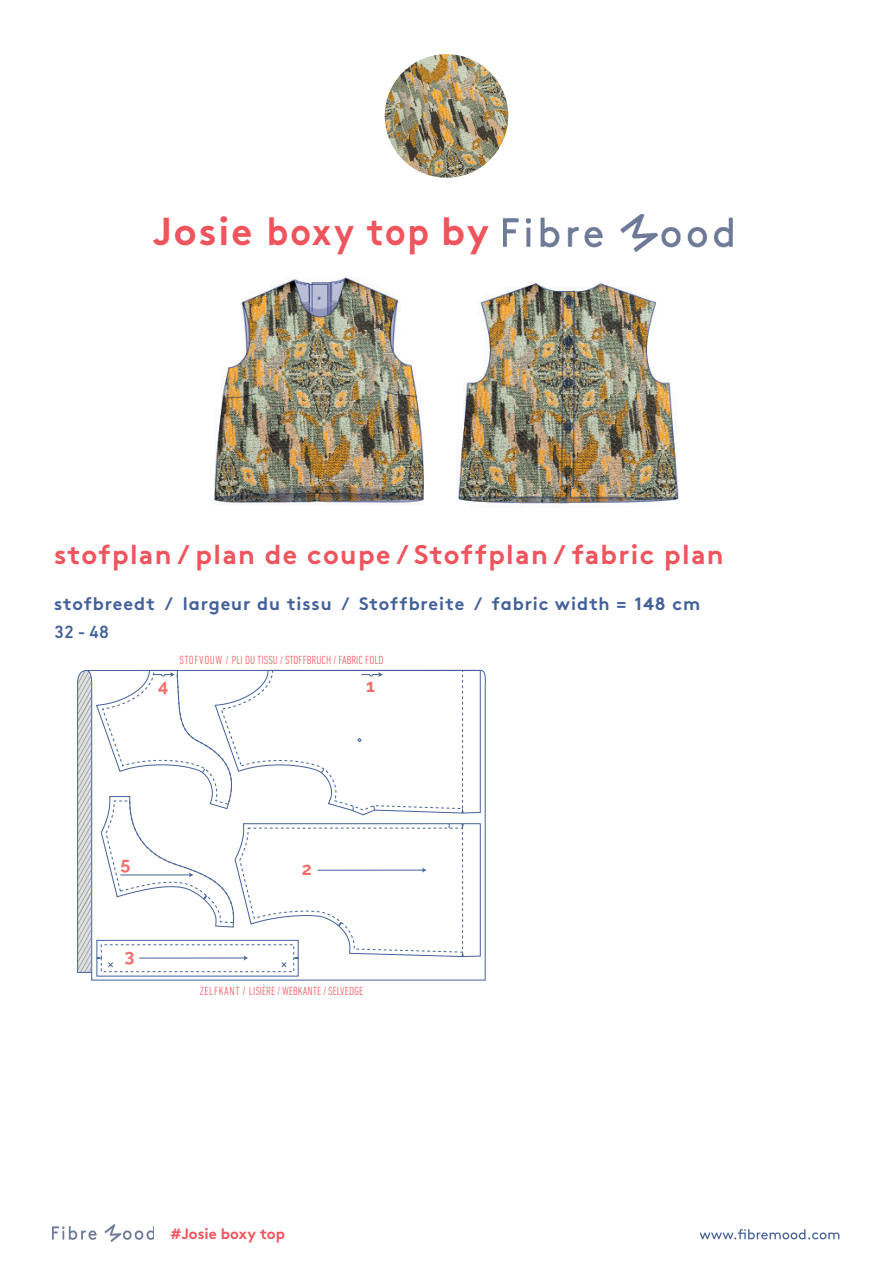
<style>
.page{position:relative;width:893px;height:1263px;background:#fff}
.page>*{position:absolute;margin:0;border:0;box-sizing:border-box;transform-origin:0 0}
.t1{font:700 39px "Brown";letter-spacing:.05em;color:#f0545c}
.t2{font:700 27px "Brown";letter-spacing:.05em;color:#f0545c}
.t3{font:700 18px "Brown";letter-spacing:.05em;color:#44619a}
.t4{font:500 18px "DIN Next LT Pro";color:#44619a}
.t5{font:700 17.85px "Raleway";color:#f26e6c}
.t6{font:700 15px "Brown";color:#f0545c}
.t7{font:300 condensed 12px "DIN Next LT Pro";color:#f0545c}
</style>
<div class="page">
<svg style="left:699px;top:1229px;width:140px;height:10px"></svg>
<img style="left:53px;top:1225px;width:101px;height:16px">
<svg style="left:77px;top:669px;width:409px;height:312px"></svg>
<img style="left:504px;top:214px;width:229px;height:38px">
<img style="left:385px;top:54px;width:123px;height:124px;border-radius:62px">
<img style="left:215px;top:278px;width:186px;height:228px">
<img style="left:401px;top:281px;width:277px;height:227px">
<h1 class="t1" style="left:152px;top:200px;width:338px">Josie boxy top by</h1>
<h2 class="t2" style="left:54px;top:532px;width:671px">stofplan / plan de coupe / Stoffplan / fabric plan</h2>
<h3 class="t3" style="left:54px;top:589px;width:648px">stofbreedt / largeur du tissu / Stoffbreite / fabric width = 148 cm</h3>
<h3 class="t4" style="left:54px;top:622px;width:57px">32 - 48</h3>
<p class="t7" style="left:179px;top:653px;width:206px">STOFVOUW / PLI DU TISSU / STOFFBRUCH / FABRIC FOLD</p>
<h3 class="t5" style="left:158px;top:675px;width:12px">4</h3>
<h3 class="t5" style="left:366px;top:675px;width:10px">1</h3>
<h3 class="t5" style="left:120px;top:854px;width:11px">5</h3>
<h3 class="t5" style="left:125px;top:946px;width:11px">3</h3>
<h3 class="t5" style="left:302px;top:858px;width:12px">2</h3>
<p class="t7" style="left:200px;top:984px;width:165px">ZELFKANT / LISIÈRE / WEBKANTE / SELVEDGE</p>
<p class="t6" style="left:170px;top:1222px;width:116px">#Josie boxy top</p>
</div>
